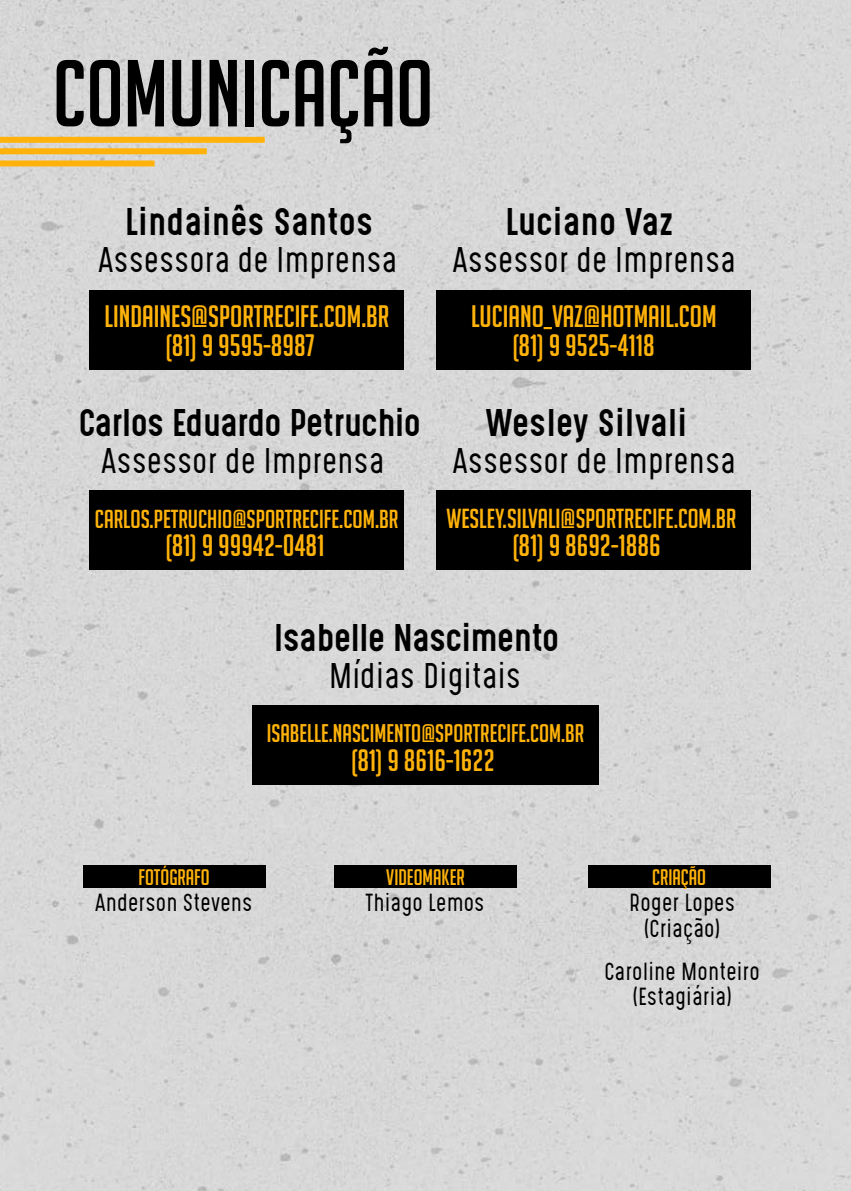
<style>
.page{position:relative;width:851px;height:1191px;background:#fff}
.page>*{position:absolute;margin:0;border:0;box-sizing:border-box;transform-origin:0 0}
.t1{font:92.6px "Big Noodle Titling";color:#000}
.t2{font:32.8px "Gotcha Gothic";color:#000}
.t3{font:32.8px "Gotcha Gothic";letter-spacing:.025em;color:#000}
.t4{font:30.2px/28.4px "Big Noodle Titling";color:#ffb30a;text-align:center}
.t5{font:300 30.2px "Gotcha Gothic";color:#000}
.t6{font:26.8px "Big Noodle Titling";color:#ffb30a}
.t7{font:25.4px "Big Noodle Titling";color:#ffb30a}
.t8{font:25px "Big Noodle Titling";color:#ffb30a}
.t9{font:22px "Big Noodle Titling";color:#ffb30a}
.t10{font:300 21px/25.8px "Gotcha Gothic";color:#000;text-align:center}
</style>
<div class="page">
<div style="left:0;top:0;width:850px;height:1191px;background:#d7d7d7"></div>
<div style="left:0;top:137px;width:265px;height:6px;background:#ffb30a"></div>
<div style="left:0;top:148px;width:207px;height:6px;background:#ffb30a"></div>
<div style="left:0;top:160px;width:154px;height:6px;background:#ffb30a"></div>
<div style="left:89px;top:290px;width:315px;height:79px;background:#000"></div>
<div style="left:436px;top:290px;width:314px;height:79px;background:#000"></div>
<div style="left:89px;top:490px;width:315px;height:79px;background:#000"></div>
<div style="left:436px;top:490px;width:314px;height:79px;background:#000"></div>
<div style="left:252px;top:705px;width:347px;height:79px;background:#000"></div>
<div style="left:83px;top:865px;width:182px;height:23px;background:#000"></div>
<div style="left:334px;top:865px;width:182px;height:23px;background:#000"></div>
<div style="left:588px;top:865px;width:182px;height:23px;background:#000"></div>
<h1 class="t1" style="left:53px;top:44px;width:382px">COMUNICAÇÃO</h1>
<p class="t3" style="left:125px;top:197px;width:249px">Lindainês Santos</p>
<p class="t3" style="left:505px;top:197px;width:169px">Luciano Vaz</p>
<p class="t5" style="left:99px;top:237px;width:300px">Assessora de Imprensa</p>
<p class="t5" style="left:453px;top:237px;width:285px">Assessor de Imprensa</p>
<p class="t4" style="left:105px;top:302px;width:286px">LINDAINES@SPORTRECIFE.COM.BR (81) 9 9595-8987</p>
<p class="t4" style="left:512px;top:302px;width:206px;text-align:left;text-indent:-41px">LUCIANO_VAZ@HOTMAIL.COM (81) 9 9525-4118</p>
<p class="t2" style="left:79px;top:397px;width:343px">Carlos Eduardo Petruchio</p>
<p class="t3" style="left:485px;top:397px;width:203px">Wesley Silvali</p>
<p class="t5" style="left:102px;top:437px;width:285px">Assessor de Imprensa</p>
<p class="t5" style="left:453px;top:437px;width:285px">Assessor de Imprensa</p>
<p class="t7" style="left:95px;top:505px;width:305px">CARLOS.PETRUCHIO@SPORTRECIFE.COM.BR</p>
<p class="t4" style="left:165px;top:531px;width:160px">(81) 9 99942-0481</p>
<p class="t6" style="left:446px;top:503px;width:291px">WESLEY.SILVALI@SPORTRECIFE.COM.BR</p>
<p class="t4" style="left:512px;top:531px;width:150px">(81) 9 8692-1886</p>
<p class="t2" style="left:274px;top:612px;width:286px">Isabelle Nascimento</p>
<p class="t5" style="left:329px;top:652px;width:193px">Mídias Digitais</p>
<p class="t8" style="left:267px;top:720px;width:319px">ISABELLE.NASCIMENTO@SPORTRECIFE.COM.BR</p>
<p class="t4" style="left:351px;top:746px;width:145px">(81) 9 8616-1622</p>
<p class="t9" style="left:138px;top:865px;width:73px">FOTÓGRAFO</p>
<p class="t9" style="left:386px;top:865px;width:80px">VIDEOMAKER</p>
<p class="t9" style="left:652px;top:865px;width:55px">CRIAÇÃO</p>
<p class="t10" style="left:95px;top:889px;width:159px">Anderson Stevens</p>
<p class="t10" style="left:366px;top:889px;width:121px">Thiago Lemos</p>
<p class="t10" style="left:629px;top:889px;width:107px">Roger Lopes (Criação)</p>
<p class="t10" style="left:604px;top:958px;width:157px">Caroline Monteiro (Estagiária)</p>
</div>
